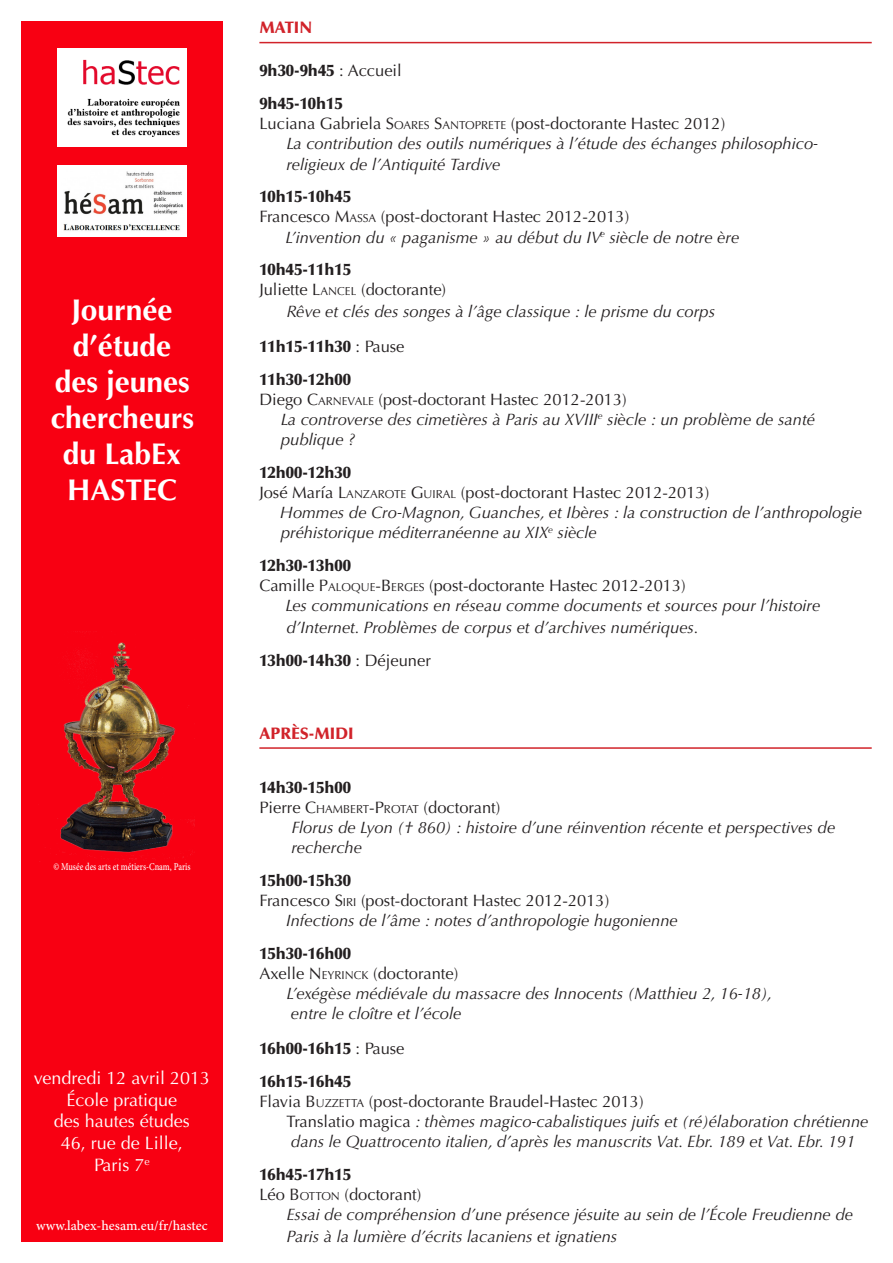
<style>
.page{position:relative;width:893px;height:1263px;background:#fff}
.page>*{position:absolute;margin:0;border:0;box-sizing:border-box;transform-origin:0 0}
.Normal_wrd_1{font:700 30px/36px "Optima LT Std";color:#fff;text-align:center}
.Normal_wrd_1-2{font:18px "Optima LT Std";color:#fff}
.Normal_wrd_1-3{font:italic 16.5px/20.1px "Optima LT Std";color:#231f20}
.Normal_wrd_1-4{font:16.5px "Optima LT Std";color:#231f20}
.Normal_wrd_1-5{font:900 16.5px "Optima LT Std";color:#231f20}
.Normal_wrd_1-6{font:900 16.5px "Optima LT Std";color:#d1232a}
.t1{font:500 13.8px "Minion Pro";color:#fff}
.t2{font:500 10.5px "Minion Pro";color:#fff;scale:.8 1}
.s1{font-weight:400}
.s2{font-style:inherit}
.s3{font-size:11.55px}
.s4{font-style:normal}
</style>
<div class="page">
<div style="left:21px;top:21px;width:202px;height:1221px;background:#f80012"></div>
<div style="left:57px;top:166px;width:129px;height:71px;background:#fff"></div>
<img style="left:63px;top:171px;width:121px;height:60px">
<img style="left:57px;top:49px;width:130px;height:98px">
<hr style="left:259px;top:42px;width:613px;height:1px;background:#d1232a">
<hr style="left:259px;top:747px;width:613px;height:2px;background:#d1232a">
<img style="left:39px;top:631px;width:156px;height:231px">
<p class="Normal_wrd_1" style="left:71px;top:293px;width:102px">Journée</p>
<p class="Normal_wrd_1" style="left:51px;top:329px;width:145px">d’étude des jeunes chercheurs</p>
<p class="Normal_wrd_1" style="left:63px;top:437px;width:120px;text-align:left">du LabEx<br>HASTEC</p>
<p class="t2" style="left:53px;top:859px;width:173px">© Musée des arts et métiers-Cnam, Paris</p>
<p class="Normal_wrd_1-2" style="left:34px;top:1067px;width:178px">vendredi 12 avril 2013</p>
<p class="Normal_wrd_1-2" style="left:66px;top:1089px;width:112px">École pratique</p>
<p class="Normal_wrd_1-2" style="left:54px;top:1111px;width:138px">des hautes études</p>
<p class="Normal_wrd_1-2" style="left:61px;top:1132px;width:124px">46, rue de Lille,</p>
<p class="Normal_wrd_1-2" style="left:94px;top:1154px;width:57px">Paris 7<sup>e</sup></p>
<p class="t1" style="left:36px;top:1216px;width:173px">www.labex-hesam.eu/fr/hastec</p>
<p class="Normal_wrd_1-6" style="left:259px;top:18px;width:54px">MATIN</p>
<p class="Normal_wrd_1-5" style="left:259px;top:61px;width:144px">9h30-9h45 <span class="s1">: Accueil</span></p>
<p class="Normal_wrd_1-5" style="left:259px;top:94px;width:85px">9h45-10h15</p>
<p class="Normal_wrd_1-4" style="left:259px;top:114px;width:467px">Luciana Gabriela <span class="s2">S</span><span class="s3">OARES</span> <span class="s2">S</span><span class="s3">ANTOPRETE</span> (post-doctorante Hastec 2012)</p>
<p class="Normal_wrd_1-3" style="left:286px;top:134px;width:533px">La contribution des outils numériques à l’étude des échanges philosophico&shy;religieux de l’Antiquité Tardive</p>
<p class="Normal_wrd_1-5" style="left:259px;top:187px;width:93px">10h15-10h45</p>
<p class="Normal_wrd_1-4" style="left:259px;top:207px;width:371px">Francesco <span class="s2">M</span><span class="s3">ASSA</span> (post-doctorant Hastec 2012-2013)</p>
<p class="Normal_wrd_1-3" style="left:286px;top:227px;width:455px">L’invention du « paganisme » au début du IV<sup>e</sup> siècle de notre ère</p>
<p class="Normal_wrd_1-5" style="left:259px;top:260px;width:93px">10h45-11h15</p>
<p class="Normal_wrd_1-4" style="left:259px;top:280px;width:188px">Juliette <span class="s2">L</span><span class="s3">ANCEL</span> (doctorante)</p>
<p class="Normal_wrd_1-3" style="left:286px;top:302px;width:430px">Rêve et clés des songes à l’âge classique : le prisme du corps</p>
<p class="Normal_wrd_1-5" style="left:259px;top:337px;width:147px">11h15-11h30 <span class="s1">: Pause</span></p>
<p class="Normal_wrd_1-5" style="left:259px;top:369px;width:93px">11h30-12h00</p>
<p class="Normal_wrd_1-4" style="left:259px;top:390px;width:369px">Diego <span class="s2">C</span><span class="s3">ARNEVALE</span> (post-doctorant Hastec 2012-2013)</p>
<p class="Normal_wrd_1-3" style="left:281px;top:409px;width:536px">La controverse des cimetières à Paris au XVIII<sup>e</sup> siècle : un problème de santé publique ?</p>
<p class="Normal_wrd_1-5" style="left:259px;top:463px;width:93px">12h00-12h30</p>
<p class="Normal_wrd_1-4" style="left:259px;top:483px;width:451px">José María <span class="s2">L</span><span class="s3">ANZAROTE</span> <span class="s2">G</span><span class="s3">UIRAL</span> (post-doctorant Hastec 2012-2013)</p>
<p class="Normal_wrd_1-3" style="left:280px;top:502px;width:584px">Hommes de Cro-Magnon, Guanches, et Ibères : la construction de l’anthropologie préhistorique méditerranéenne au XIX<sup>e</sup> siècle</p>
<p class="Normal_wrd_1-5" style="left:259px;top:556px;width:93px">12h30-13h00</p>
<p class="Normal_wrd_1-4" style="left:259px;top:576px;width:428px">Camille <span class="s2">P</span><span class="s3">ALOQUE</span><span class="s2">-B</span><span class="s3">ERGES</span> (post-doctorante Hastec 2012-2013)</p>
<p class="Normal_wrd_1-3" style="left:286px;top:595px;width:536px;line-height:21.9px">Les communications en réseau comme documents et sources pour l’histoire d’Internet. Problèmes de corpus et d’archives numériques.</p>
<p class="Normal_wrd_1-5" style="left:259px;top:650px;width:173px">13h00-14h30 <span class="s1">: Déjeuner</span></p>
<p class="Normal_wrd_1-6" style="left:259px;top:723px;width:96px">APRÈS-MIDI</p>
<p class="Normal_wrd_1-5" style="left:259px;top:778px;width:93px">14h30-15h00</p>
<p class="Normal_wrd_1-4" style="left:259px;top:798px;width:243px">Pierre <span class="s2">C</span><span class="s3">HAMB ERT</span><span class="s2">-P</span> <span class="s3">ROTAT</span> (doctorant)</p>
<p class="Normal_wrd_1-3" style="left:291px;top:817px;width:545px">Florus de Lyon († 860) : histoire d’une réinvention récente et perspectives de recherche</p>
<p class="Normal_wrd_1-5" style="left:259px;top:871px;width:93px">15h00-15h30</p>
<p class="Normal_wrd_1-4" style="left:259px;top:891px;width:351px">Francesco <span class="s2">S</span><span class="s3">IRI</span> (post-doctorant Hastec 2012-2013)</p>
<p class="Normal_wrd_1-3" style="left:286px;top:911px;width:393px">Infections de l’âme : notes d’anthropologie hugonienne</p>
<p class="Normal_wrd_1-5" style="left:259px;top:944px;width:93px">15h30-16h00</p>
<p class="Normal_wrd_1-4" style="left:259px;top:964px;width:200px">Axelle <span class="s2">N</span> <span class="s3">EYRINCK</span> (doctorante)</p>
<p class="Normal_wrd_1-3" style="left:286px;top:983px;width:487px">L’exégèse médiévale du massacre des Innocents (Matthieu 2, 16-18),</p>
<p class="Normal_wrd_1-3" style="left:291px;top:1004px;width:172px">entre le cloître et l’école</p>
<p class="Normal_wrd_1-5" style="left:259px;top:1038px;width:147px">16h00-16h15 <span class="s1">: Pause</span></p>
<p class="Normal_wrd_1-5" style="left:259px;top:1071px;width:93px">16h15-16h45</p>
<p class="Normal_wrd_1-4" style="left:259px;top:1091px;width:386px">Flavia <span class="s2">B</span><span class="s3">UZZETTA</span> (post-doctorante Braudel-Hastec 2013)</p>
<p class="Normal_wrd_1-3" style="left:286px;top:1111px;width:584px"><span class="s4">Translatio magica</span> : thèmes magico-cabalistiques juifs et (ré)élaboration chrétienne</p>
<p class="Normal_wrd_1-3" style="left:291px;top:1131px;width:566px">dans le Quattrocento italien, d’après les manuscrits Vat. Ebr. 189 et Vat. Ebr. 191</p>
<p class="Normal_wrd_1-5" style="left:259px;top:1164px;width:93px">16h45-17h15</p>
<p class="Normal_wrd_1-4" style="left:259px;top:1184px;width:163px">Léo <span class="s2">B</span><span class="s3">OTTON</span> (doctorant)</p>
<p class="Normal_wrd_1-3" style="left:286px;top:1203px;width:568px;line-height:21.9px">Essai de compréhension d’une présence jésuite au sein de l’École Freudienne de<br>Paris à la lumière d’écrits lacaniens et ignatiens</p>
</div>
